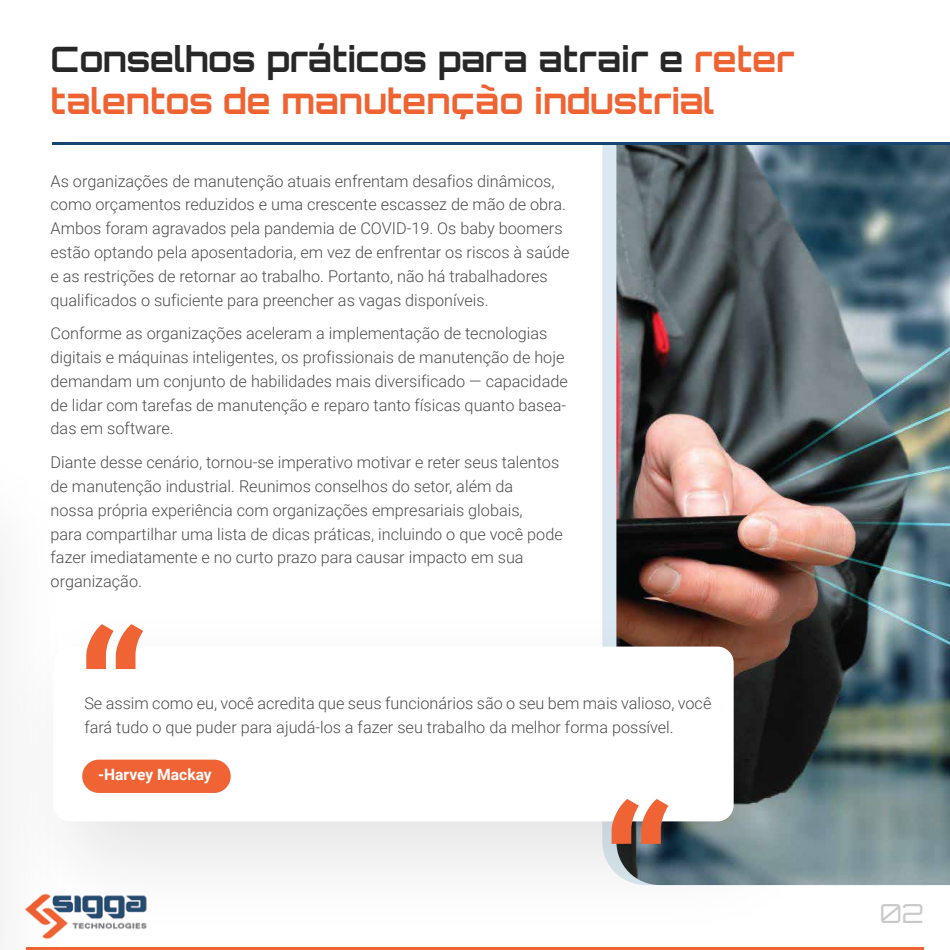
<style>
.page{position:relative;width:950px;height:950px;background:#fff}
.page>*{position:absolute;margin:0;border:0;box-sizing:border-box;transform-origin:0 0}
.t1{font:700 35px/42px "Orbitron";color:#ef6333}
.t2{font:26.25px "Orbitron";color:#c9c9c9}
.t3{font:300 16.25px/23.8px "Roboto";color:#4d4d4d}
.t4{font:700 15.62px "Roboto";color:#fff}
.s1{color:#282727}
</style>
<div class="page">
<svg style="left:602px;top:145px;width:14px;height:428px;background:#dae9f1"></svg>
<img style="left:616px;top:145px;width:333px;height:739px">
<img style="left:102px;top:573px;width:758px;height:356px">
<div style="left:53px;top:646px;width:680px;height:175px;background:#fff;border-radius:16px"></div>
<hr style="left:26px;top:946px;width:897px;height:3px;background:#f06335">
<hr style="left:53px;top:142px;width:896px;height:3px;background:#144470">
<svg style="left:102px;top:624px;width:41px;height:44px"></svg>
<svg style="left:611px;top:799px;width:57px;height:44px"></svg>
<div style="left:82px;top:759px;width:149px;height:33px;background:#f06335;border-radius:17px"></div>
<img style="left:931px;top:385px;width:18px;height:400px">
<img style="left:0;top:574px;width:102px;height:373px">
<h1 class="t1" style="left:51px;top:38px;width:745px"><span class="s1">Conselhos práticos para atrair e</span> reter talentos de manutenção industrial</h1>
<p class="t3" style="left:51px;top:168px;width:520px">As organizações de manutenção atuais enfrentam desafios dinâmicos, como orçamentos reduzidos e uma crescente escassez de mão de obra.<br>Ambos foram agravados pela pandemia de COVID-19. Os baby boomers estão optando pela aposentadoria, em vez de enfrentar os riscos à saúde e as restrições de retornar ao trabalho. Portanto, não há trabalhadores qualificados o suficiente para preencher as vagas disponíveis.</p>
<p class="t3" style="left:51px;top:321px;width:518px">Conforme as organizações aceleram a implementação de tecnologias digitais e máquinas inteligentes, os profissionais de manutenção de hoje demandam um conjunto de habilidades mais diversificado — capacidade de lidar com tarefas de manutenção e reparo tanto físicas quanto basea&shy;das em software.</p>
<p class="t3" style="left:51px;top:450px;width:513px">Diante desse cenário, tornou-se imperativo motivar e reter seus talentos de manutenção industrial. Reunimos conselhos do setor, além da<br>nossa própria experiência com organizações empresariais globais,<br>para compartilhar uma lista de dicas práticas, incluindo o que você pode fazer imediatamente e no curto prazo para causar impacto em sua organização.</p>
<p class="t3" style="left:84px;top:690px;width:628px">Se assim como eu, você acredita que seus funcionários são o seu bem mais valioso, você fará tudo o que puder para ajudá-los a fazer seu trabalho da melhor forma possível.</p>
<p class="t4" style="left:98px;top:763px;width:115px">-Harvey Mackay</p>
<h2 class="t2" style="left:879px;top:897px;width:45px">02</h2>
</div>
